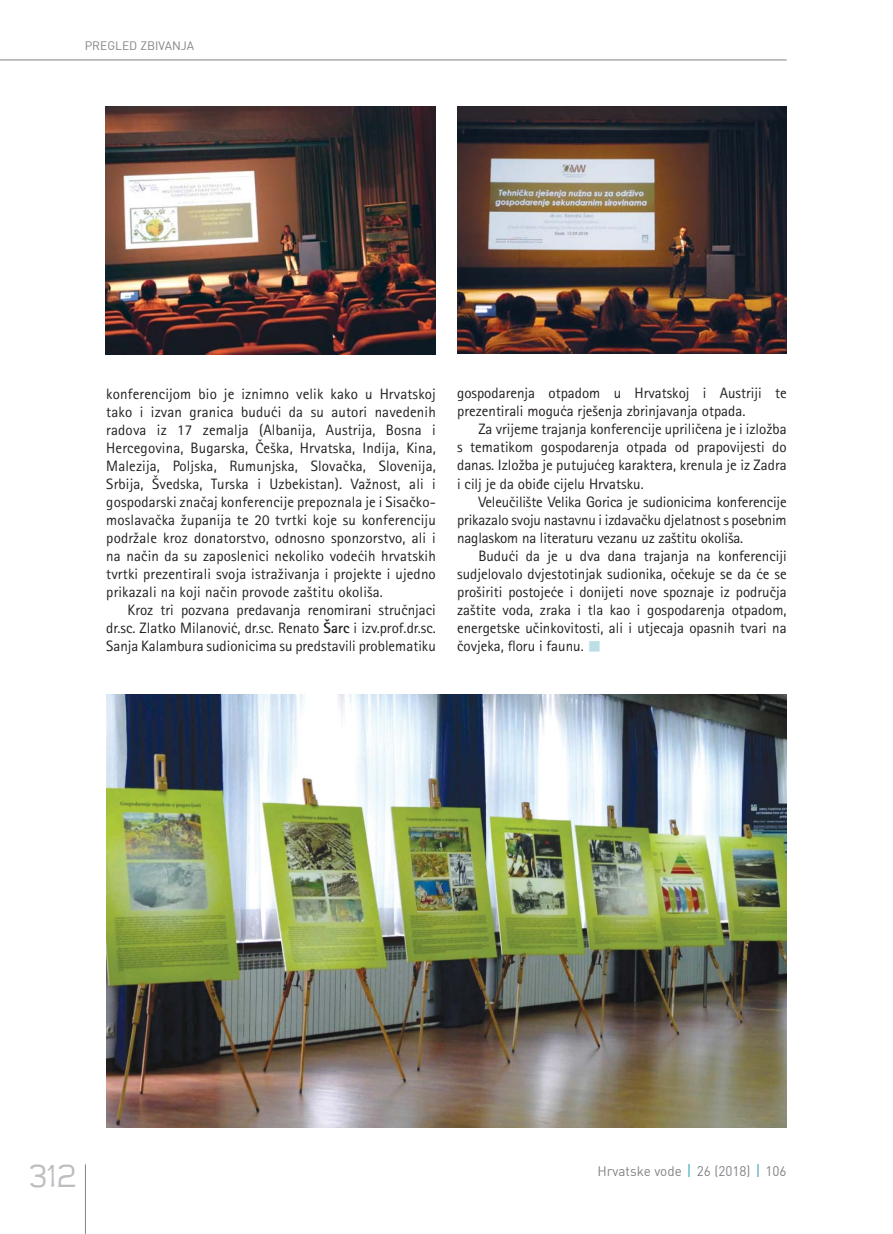
<style>
.page{position:relative;width:893px;height:1234px;background:#fff}
.page>*{position:absolute;margin:0;border:0;box-sizing:border-box;transform-origin:0 0}
.t1{font:300 36px "Teen";color:#bbbdc0}
.t2{font:15px/18px "Rotis Sans Serifklemy";color:#231f20;text-align:justify}
.t3{font:13.5px "DIN";color:#808285}
.t4{font:12px "DIN";color:#808285}
.s1{font-weight:700}
.s2{color:#bbdfe4}
</style>
<div class="page">
<hr style="left:85px;top:1164px;width:1px;height:69px;background:#808285">
<hr style="left:0;top:60px;width:787px;height:1px;background:#808285">
<svg style="left:689px;top:1164px;width:1px;height:12px"></svg>
<svg style="left:757px;top:1164px;width:2px;height:12px"></svg>
<img style="left:106px;top:694px;width:681px;height:433px">
<img style="left:106px;top:106px;width:330px;height:248px">
<img style="left:457px;top:106px;width:330px;height:247px">
<p class="t4" style="left:85px;top:37px;width:111px">PREGLED ZBIVANJA</p>
<p class="t2" style="left:106px;top:384px;width:331px">konferencijom bio je iznimno velik kako u Hrvatskoj tako i izvan granica budući da su autori navedenih radova iz 17 zemalja (Albanija, Austrija, Bosna i Hercegovina, Bugarska, Češka, Hrvatska, Indija, Kina, Malezija, Poljska, Rumunjska, Slovačka, Slovenija, Srbija, Švedska, Turska i Uzbekistan). Važnost, ali i gospodarski značaj konferencije prepoznala je i Sisačko&shy;moslavačka županija te 20 tvrtki koje su konferenciju podržale kroz donatorstvo, odnosno sponzorstvo, ali i na način da su zaposlenici nekoliko vodećih hrvatskih tvrtki prezentirali svoja istraživanja i projekte i ujedno prikazali na koji način provode zaštitu okoliša.</p>
<p class="t2" style="left:106px;top:600px;width:331px;text-indent:21px">Kroz tri pozvana predavanja renomirani stručnjaci dr.sc. Zlatko Milanović, dr.sc. Renato <span class="s1">Šarc</span> i izv.prof.dr.sc.<br>Sanja Kalambura sudionicima su predstavili problematiku</p>
<p class="t2" style="left:457px;top:384px;width:331px">gospodarenja otpadom u Hrvatskoj i Austriji te prezentirali moguća rješenja zbrinjavanja otpada.</p>
<p class="t2" style="left:457px;top:420px;width:331px;text-indent:21px">Za vrijeme trajanja konferencije upriličena je i izložba s tematikom gospodarenja otpada od prapovijesti do danas. Izložba je putujućeg karaktera, krenula je iz Zadra i cilj je da obiđe cijelu Hrvatsku.</p>
<p class="t2" style="left:457px;top:492px;width:331px;text-indent:21px">Veleučilište Velika Gorica je sudionicima konferencije prikazalo svoju nastavnu i izdavačku djelatnost s posebnim naglaskom na literaturu vezanu uz zaštitu okoliša.</p>
<p class="t2" style="left:457px;top:546px;width:331px;text-indent:21px">Budući da je u dva dana trajanja na konferenciji sudjelovalo dvjestotinjak sudionika, očekuje se da će se proširiti postojeće i donijeti nove spoznaje iz područja zaštite voda, zraka i tla kao i gospodarenja otpadom, energetske učinkovitosti, ali i utjecaja opasnih tvari na čovjeka, floru i faunu. <span class="s2">■</span></p>
<h1 class="t1" style="left:29px;top:1156px;width:49px">312</h1>
<p class="t3" style="left:597px;top:1161px;width:191px">Hrvatske vode 26 (2018) 106</p>
</div>
